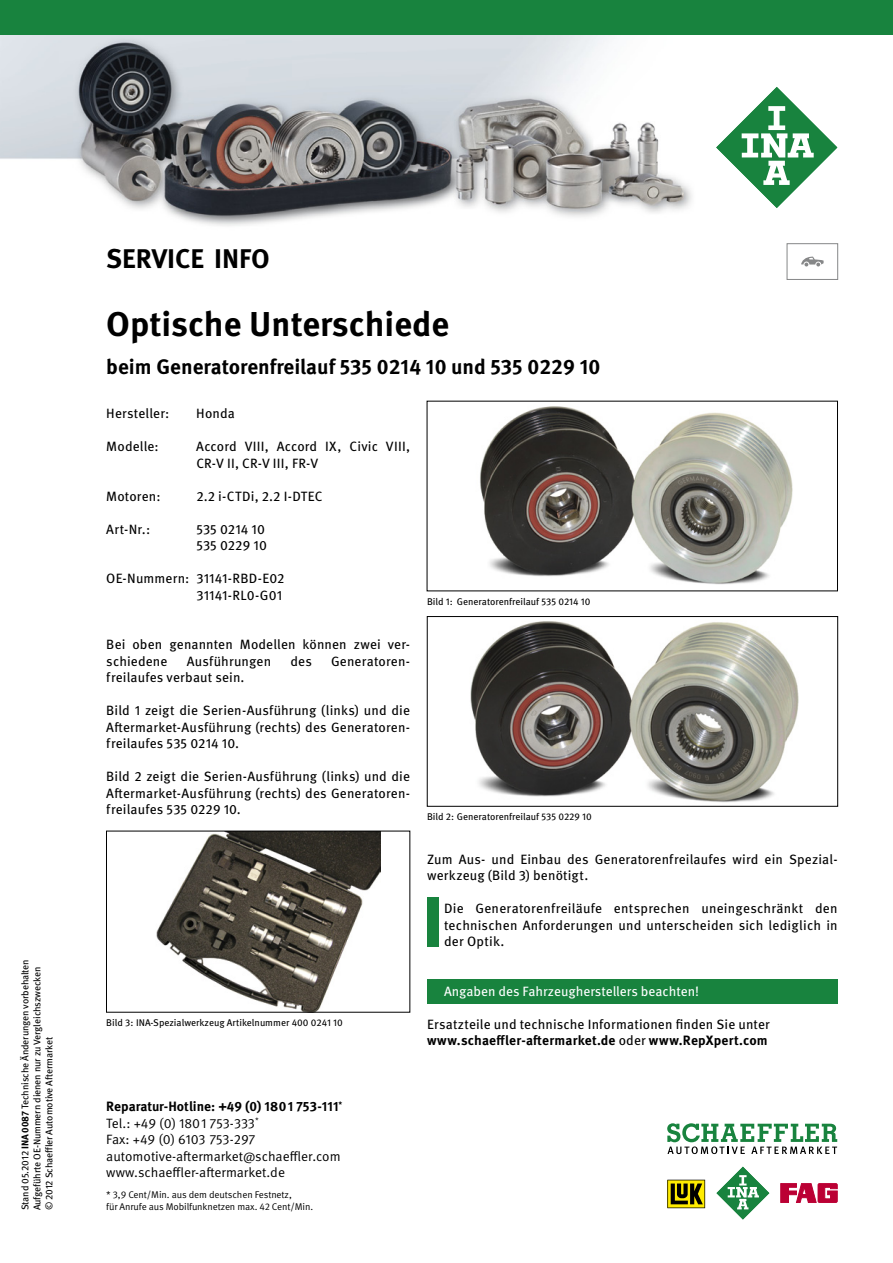
<style>
.page{position:relative;width:893px;height:1263px;background:#fff}
.page>*{position:absolute;margin:0;border:0;box-sizing:border-box;transform-origin:0 0}
.t1{font:700 34.5px "Meta Pro";color:#000}
.t2{font:700 27px "Meta Pro";color:#000}
.t3{font:700 21px "Meta Pro";color:#000}
.t4{font:13.5px/16.5px "Meta Pro";letter-spacing:.01em;color:#000}
.t5{font:13.5px/16.5px "Meta Pro Norm";color:#000}
.t6{font:13.5px "Meta Pro";color:#fff}
.t7{font:700 13.5px "Meta Pro";color:#000}
.t8{font:9.75px/12px "Meta Pro";letter-spacing:-.01em;color:#000}
.t9{font:9.75px "Meta Pro Norm";letter-spacing:-.01em;color:#000}
.s1{font-weight:700}
</style>
<div class="page">
<div style="left:427px;top:897px;width:12px;height:49px;background:#18833e"></div>
<img style="left:480px;top:406px;width:313px;height:179px">
<img style="left:470px;top:621px;width:329px;height:182px">
<div style="left:427px;top:616px;width:411px;height:190px;border:1px solid #000"></div>
<img style="left:156px;top:833px;width:224px;height:177px">
<div style="left:106px;top:831px;width:304px;height:181px;border:1px solid #000"></div>
<div style="left:427px;top:979px;width:411px;height:25px;background:#18833e"></div>
<div style="left:787px;top:243px;width:51px;height:37px;border:1px solid #868788"></div>
<svg style="left:801px;top:257px;width:23px;height:9px"></svg>
<img style="left:0;top:34px;width:893px;height:192px">
<svg style="left:667px;top:1180px;width:38px;height:28px"></svg>
<svg style="left:781px;top:1183px;width:56px;height:19px"></svg>
<svg style="left:716px;top:1166px;width:54px;height:54px"></svg>
<svg style="left:667px;top:1123px;width:170px;height:31px"></svg>
<svg style="left:715px;top:85px;width:124px;height:124px"></svg>
<div style="left:0;top:0;width:893px;height:34px;background:#18833e"></div>
<p class="t8" style="left:19px;top:1210px;width:253px;rotate:-90deg">Stand 05.2012 <span class="s1">INA 0087</span> Technische Änderungen vorbehalten</p>
<p class="t8" style="left:31px;top:1210px;width:245px;rotate:-90deg">Aufgeführte OE-Nummern dienen nur zu Vergleichszwecken © 2012 Schaeffler Automotive Aftermarket</p>
<h2 class="t2" style="left:106px;top:238px;width:165px">SERVICE INFO</h2>
<h1 class="t1" style="left:106px;top:297px;width:344px">Optische Unterschiede</h1>
<h3 class="t3" style="left:106px;top:350px;width:496px">beim Generatorenfreilauf 535 0214 10 und 535 0229 10</h3>
<p class="t4" style="left:106px;top:404px;width:65px">Hersteller:</p>
<p class="t4" style="left:196px;top:404px;width:40px">Honda</p>
<p class="t4" style="left:106px;top:437px;width:54px">Modelle:</p>
<p class="t4" style="left:196px;top:437px;width:215px">Accord VIII, Accord IX, Civic VIII,<br>CR-V II, CR-V III, FR-V</p>
<p class="t4" style="left:106px;top:487px;width:56px">Motoren:</p>
<p class="t4" style="left:196px;top:487px;width:128px">2.2 i-CTDi, 2.2 I-DTEC</p>
<p class="t4" style="left:106px;top:520px;width:45px">Art-Nr.:</p>
<p class="t4" style="left:196px;top:520px;width:72px">535 0214 10<br>535 0229 10</p>
<p class="t4" style="left:106px;top:569px;width:180px;text-align:right">OE-Nummern: 31141-RBD-E02<br>31141-RL0-G01</p>
<p class="t4" style="left:106px;top:635px;width:305px">Bei oben genannten Modellen können zwei ver&shy;schiedene</p>
<p class="t4" style="left:187px;top:652px;width:86px">Ausführungen</p>
<p class="t4" style="left:290px;top:652px;width:23px">des</p>
<p class="t4" style="left:331px;top:652px;width:80px">Generatoren-</p>
<p class="t4" style="left:106px;top:668px;width:140px">freilaufes verbaut sein.</p>
<p class="t4" style="left:106px;top:701px;width:305px;text-align:justify">Bild 1 zeigt die Serien-Ausführung (links) und die Aftermarket-Ausführung (rechts) des Generatoren&shy;freilaufes 535 0214 10.</p>
<p class="t4" style="left:106px;top:767px;width:305px;text-align:justify">Bild 2 zeigt die Serien-Ausführung (links) und die Aftermarket-Ausführung (rechts) des Generatoren&shy;freilaufes 535 0229 10.</p>
<p class="t8" style="left:106px;top:1016px;width:238px">Bild 3: INA-Spezialwerkzeug Artikelnummer 400 0241 10</p>
<p class="t8" style="left:427px;top:595px;width:165px">Bild 1: Generatorenfreilauf 535 0214 10</p>
<p class="t8" style="left:427px;top:810px;width:166px">Bild 2: Generatorenfreilauf 535 0229 10</p>
<p class="t4" style="left:427px;top:850px;width:412px">Zum Aus- und Einbau des Generatorenfreilaufes wird ein Spezial&shy;werkzeug (Bild 3) benötigt.</p>
<p class="t4" style="left:444px;top:899px;width:395px;text-align:justify">Die Generatorenfreiläufe entsprechen uneingeschränkt den technischen Anforderungen und unterscheiden sich lediglich in der Optik.</p>
<p class="t6" style="left:444px;top:981px;width:257px">Angaben des Fahrzeugherstellers beachten!</p>
<p class="t4" style="left:427px;top:1015px;width:344px">Ersatzteile und technische Informationen finden Sie unter <span class="s1">www.schaeffler-aftermarket.de</span> oder <span class="s1">www.RepXpert.com</span></p>
<p class="t7" style="left:106px;top:1096px;width:238px">Reparatur-Hotline: +49 (0) 1801 753-111<sup>*</sup></p>
<p class="t5" style="left:106px;top:1114px;width:236px">Tel.: +49 (0) 1801 753-333<sup>*<br></sup>Fax: +49 (0) 6103 753-297 automotive-aftermarket@schaeffler.com www.schaeffler-aftermarket.de</p>
<p class="t9" style="left:106px;top:1187px;width:187px">* 3,9 Cent/Min. aus dem deutschen Festnetz,</p>
<p class="t9" style="left:106px;top:1199px;width:208px">für Anrufe aus Mobilfunknetzen max. 42 Cent/Min.</p>
</div>
